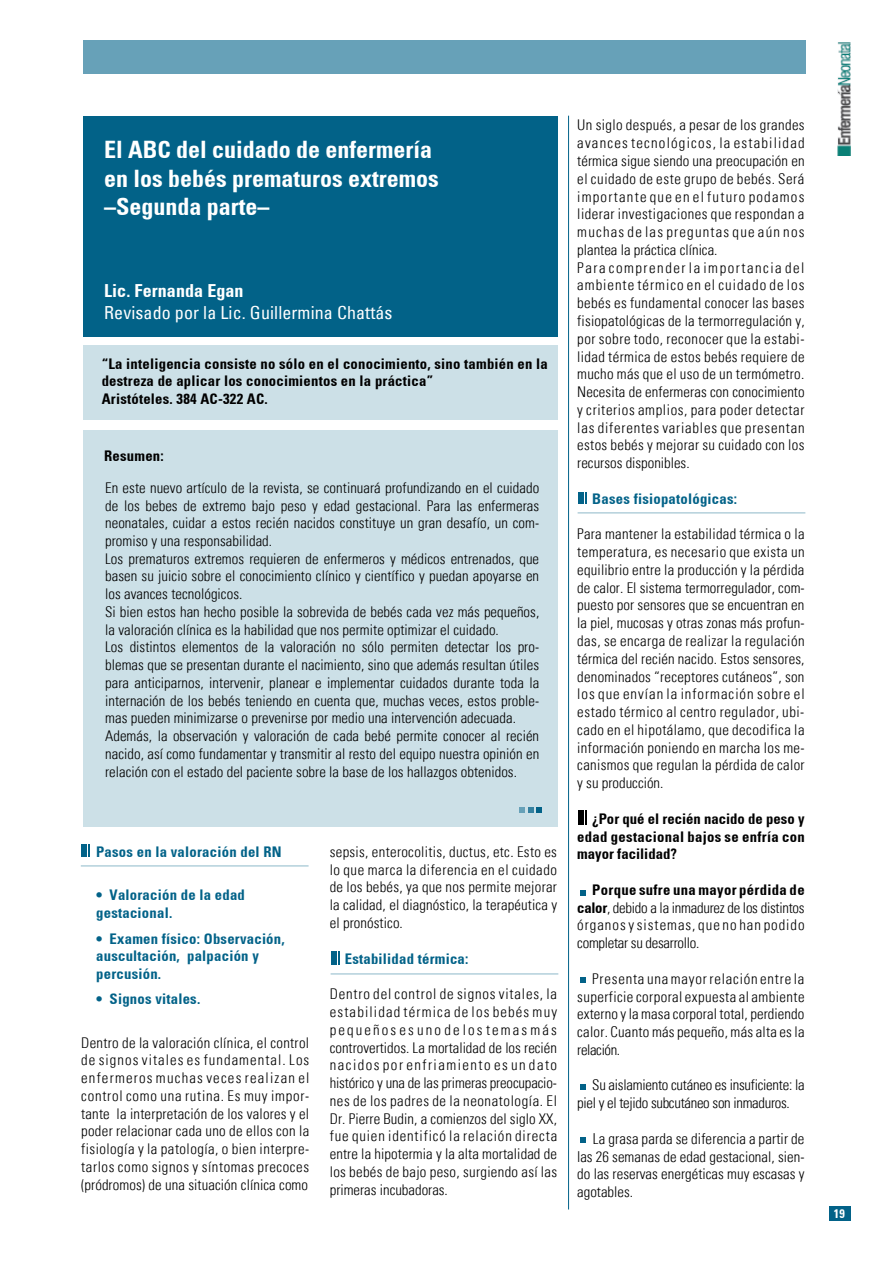
<style>
.page{position:relative;width:893px;height:1263px;background:#fff}
.page>*{position:absolute;margin:0;border:0;box-sizing:border-box;transform-origin:0 0}
.t1{font:700 condensed 24px/28.8px "Univers";color:#fff}
.t2{font:condensed 18px "Univers";letter-spacing:.005em;color:#fff}
.t3{font:700 condensed 18px "Univers";letter-spacing:.005em;color:#fff}
.t4{font:300 condensed 15px "Univers";letter-spacing:.01em;color:#000}
.t5{font:300 condensed 14.7px/17.7px "Univers";letter-spacing:.005em;color:#000;text-align:justify}
.t6{font:300 condensed 14.7px/17.7px "Univers";letter-spacing:.035em;color:#000}
.t7{font:700 condensed 14.7px/17.7px "Univers";letter-spacing:.015em;color:#000;text-align:justify}
.t8{font:700 condensed 14.7px/17.7px "Univers";letter-spacing:.015em;color:#026288}
.t9{font:300 condensed 14.7px/17.7px "Univers";letter-spacing:-.015em;color:#000}
.t10{font:700 condensed 12.3px "Univers";color:#fff}
.s1{font-weight:700}
.s2{font-size:15px}
</style>
<div class="page">
<hr style="left:568px;top:116px;width:1px;height:1093px;background:#026288">
<div style="left:83px;top:117px;width:475px;height:220px;background:#026288"></div>
<div style="left:83px;top:40px;width:723px;height:34px;background:#67a1b8"></div>
<hr style="left:81px;top:865px;width:228px;height:2px;background:#b3d0db">
<div style="left:81px;top:844px;width:6px;height:12px;background:#026288"></div>
<svg style="left:88px;top:844px;width:1px;height:12px"></svg>
<hr style="left:331px;top:973px;width:227px;height:2px;background:#b3d0db">
<div style="left:331px;top:951px;width:5px;height:13px;background:#026288"></div>
<svg style="left:338px;top:951px;width:1px;height:13px"></svg>
<hr style="left:578px;top:512px;width:227px;height:2px;background:#b3d0db">
<div style="left:578px;top:492px;width:5px;height:11px;background:#026288"></div>
<div style="left:578px;top:810px;width:5px;height:15px;background:#000"></div>
<svg style="left:585px;top:810px;width:1px;height:15px"></svg>
<div style="left:83px;top:430px;width:475px;height:396px;background:#cce0e7"></div>
<svg style="left:581px;top:890px;width:5px;height:6px"></svg>
<svg style="left:581px;top:977px;width:5px;height:6px"></svg>
<svg style="left:581px;top:1084px;width:5px;height:5px"></svg>
<svg style="left:581px;top:1137px;width:5px;height:6px"></svg>
<svg style="left:519px;top:807px;width:23px;height:6px"></svg>
<div style="left:83px;top:345px;width:475px;height:75px;background:#cce0e7"></div>
<div style="left:829px;top:1206px;width:21px;height:14px;background:#026288"></div>
<img style="left:837px;top:43px;width:13px;height:112px">
<h1 class="t1" style="left:104px;top:134px;width:336px">El ABC del cuidado de enfermería en los bebés prematuros extremos –Segunda parte–</h1>
<p class="t3" style="left:104px;top:280px;width:141px">Lic. Fernanda Egan</p>
<p class="t2" style="left:104px;top:301px;width:290px">Revisado por la Lic. Guillermina Chattás</p>
<p class="t7" style="left:102px;top:354px;width:448px;text-align:left">“La inteligencia consiste no sólo en el conocimiento, sino también en la destreza de aplicar los conocimientos en la práctica”<br>Aristóteles. 384 AC-322 AC.</p>
<p class="t7" style="left:104px;top:447px;width:61px">Resumen:</p>
<p class="t5" style="left:105px;top:479px;width:436px;text-align:left">En este nuevo artículo de la revista, se continuará profundizando en el cuidado de los bebes de extremo bajo peso y edad gestacional. Para las enfermeras neonatales, cuidar a estos recién nacidos constituye un gran desafío, un com&shy;promiso y una responsabilidad.<br>Los prematuros extremos requieren de enfermeros y médicos entrenados, que basen su juicio sobre el conocimiento clínico y científico y puedan apoyarse en los avances tecnológicos.<br>Si bien estos han hecho posible la sobrevida de bebés cada vez más pequeños, la valoración clínica es la habilidad que nos permite optimizar el cuidado.<br>Los distintos elementos de la valoración no sólo permiten detectar los pro&shy;blemas que se presentan durante el nacimiento, sino que además resultan útiles para anticiparnos, intervenir, planear e implementar cuidados durante toda la internación de los bebés teniendo en cuenta que, muchas veces, estos proble&shy;mas pueden minimizarse o prevenirse por medio una intervención adecuada.<br>Además, la observación y valoración de cada bebé permite conocer al recién nacido, así como fundamentar y transmitir al resto del equipo nuestra opinión en relación con el estado del paciente sobre la base de los hallazgos obtenidos.</p>
<p class="t8" style="left:96px;top:843px;width:187px">Pasos en la valoración del RN</p>
<p class="t8" style="left:96px;top:886px;width:150px">• Valoración de la edad gestacional.</p>
<p class="t8" style="left:96px;top:929px;width:190px">• Examen físico: Observación, auscultación, palpación y percusión.</p>
<p class="t8" style="left:96px;top:990px;width:106px">• Signos vitales.</p>
<p class="t5" style="left:81px;top:1033px;width:230px">Dentro de la valoración clínica, el control de signos vitales es fundamental. Los enfermeros muchas veces realizan el control como una rutina. Es muy impor&shy;tante la interpretación de los valores y el poder relacionar cada uno de ellos con la fisiología y la patología, o bien interpre&shy;tarlos como signos y síntomas precoces (pródromos) de una situación clínica como</p>
<p class="t5" style="left:330px;top:843px;width:229px">sepsis, enterocolitis, ductus, etc. Esto es lo que marca la diferencia en el cuidado de los bebés, ya que nos permite mejorar la calidad, el diagnóstico, la terapéutica y el pronóstico.</p>
<p class="t8" style="left:345px;top:949px;width:125px">Estabilidad térmica:</p>
<p class="t5" style="left:330px;top:985px;width:229px">Dentro del control de signos vitales, la estabilidad térmica de los bebés muy pequeños es uno de los temas más controvertidos. La mortalidad de los recién nacidos por enfriamiento es un dato histórico y una de las primeras preocupacio&shy;nes de los padres de la neonatología. El Dr. Pierre Budin, a comienzos del siglo XX, fue quien identificó la relación directa entre la hipotermia y la alta mortalidad de los bebés de bajo peso, surgiendo así las primeras incubadoras.</p>
<p class="t6" style="left:577px;top:116px;width:229px">Un siglo después, a pesar de los grandes avances tecnológicos, la estabilidad térmica sigue siendo una preocupación en el cuidado de este grupo de bebés. Será importante que en el futuro podamos liderar investigaciones que respondan a muchas de las preguntas que aún nos plantea la práctica clínica.<br>Para comprender la importancia del ambiente térmico en el cuidado de los bebés es fundamental conocer las bases fisiopatológicas de la termorregulación y, por sobre todo, reconocer que la estabi&shy;lidad térmica de estos bebés requiere de mucho más que el uso de un termómetro.<br>Necesita de enfermeras con conocimiento y criterios amplios, para poder detectar las diferentes variables que presentan estos bebés y mejorar su cuidado con los recursos disponibles.</p>
<p class="t8" style="left:592px;top:489px;width:146px">Bases fisiopatológicas:</p>
<p class="t5" style="left:577px;top:525px;width:229px">Para mantener la estabilidad térmica o la temperatura, es necesario que exista un equilibrio entre la producción y la pérdida de calor. El sistema termorregulador, com&shy;puesto por sensores que se encuentran en la piel, mucosas y otras zonas más profun&shy;das, se encarga de realizar la regulación térmica del recién nacido. Estos sensores, denominados “receptores cutáneos”, son los que envían la información sobre el estado térmico al centro regulador, ubi&shy;cado en el hipotálamo, que decodifica la información poniendo en marcha los me&shy;canismos que regulan la pérdida de calor y su producción.</p>
<p class="t7" style="left:577px;top:809px;width:229px;text-indent:15px">¿Por qué el recién nacido de peso y edad gestacional bajos se enfría con mayor facilidad?</p>
<p class="t5" style="left:577px;top:880px;width:229px;text-indent:15px"><span class="s1">Porque sufre una mayor pérdida de calor</span>, debido a la inmadurez de los distintos órganos y sistemas, que no han podido completar su desarrollo.</p>
<p class="t5" style="left:577px;top:969px;width:229px;text-indent:15px">Presenta una mayor relación entre la superficie corporal expuesta al ambiente externo y la masa corporal total, perdiendo calor. Cuanto más pequeño, más alta es la relación.</p>
<p class="t9" style="left:577px;top:1076px;width:229px;text-indent:15px">Su aislamiento cutáneo es insuficiente: la piel y el tejido subcutáneo son inmaduros.</p>
<p class="t4" style="left:593px;top:1129px;width:213px">La grasa parda se diferencia a partir de</p>
<p class="t5" style="left:577px;top:1147px;width:229px"><span class="s2">las 26</span> semanas de edad gestacional, sien&shy;do las reservas energéticas muy escasas y agotables.</p>
<p class="t10" style="left:834px;top:1206px;width:12px">19</p>
</div>
